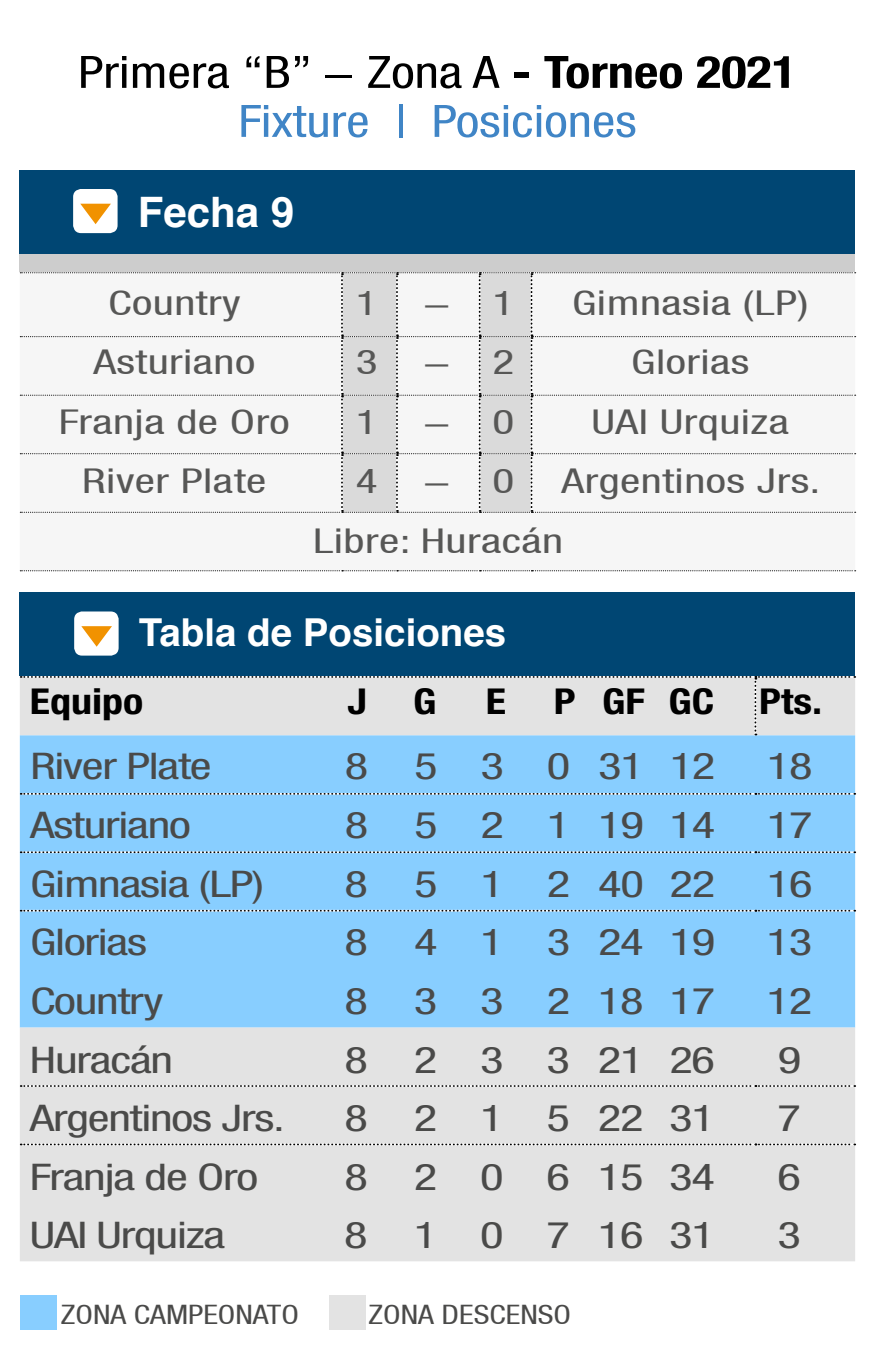
<style>
.page{position:relative;width:875px;height:1365px;background:#fff}
.page>*{position:absolute;margin:0;border:0;box-sizing:border-box;transform-origin:0 0}
.t1{font:condensed 44.8px/49px "Helvetica Neue LT";color:#4085c6;text-align:center;scale:1.18 1}
.t2{font:700 42px "Helvetica";color:#fff}
.t3{font:700 38.5px "Helvetica";color:#fff}
.t4{font:condensed 36.75px "Helvetica Neue LT Std";letter-spacing:-.025em;color:#4a4a49;scale:1.33 1}
.t5{font:700 condensed 35.7px "Helvetica Neue LT Std";color:#000;scale:1.18 1}
.t6{font:condensed 34.3px/59.5px "Helvetica Neue LT";letter-spacing:.01em;color:#575756;scale:1.33 1}
.t7{font:condensed 26.95px "Helvetica Neue LT";color:#4a4a49;scale:1.18 1}
.s1{color:#000}
.s2{font-family:"Helvetica Neue LT Std";font-weight:700;color:#000}
</style>
<div class="page">
<div style="left:20px;top:735px;width:835px;height:293px;background:#88ceff"></div>
<div style="left:20px;top:1028px;width:835px;height:233px;background:#e3e3e3"></div>
<svg style="left:21px;top:1144px;width:834px;height:1px"></svg>
<div style="left:21px;top:676px;width:834px;height:59px;background:#e3e3e3"></div>
<svg style="left:21px;top:793px;width:834px;height:2px"></svg>
<svg style="left:21px;top:851px;width:834px;height:2px;background:#98a4ac"></svg>
<svg style="left:21px;top:910px;width:834px;height:2px;background:#97a4ac"></svg>
<svg style="left:21px;top:1085px;width:834px;height:2px"></svg>
<div style="left:20px;top:593px;width:835px;height:83px;background:#004673"></div>
<div style="left:74px;top:612px;width:45px;height:44px;background:#fff;border-radius:8px"></div>
<svg style="left:81px;top:626px;width:31px;height:21px"></svg>
<div style="left:20px;top:254px;width:835px;height:18px;background:#cdcdcd"></div>
<div style="left:20px;top:170px;width:835px;height:84px;background:#004673"></div>
<div style="left:73px;top:189px;width:45px;height:44px;background:#fff;border-radius:8px"></div>
<svg style="left:80px;top:204px;width:31px;height:20px"></svg>
<svg style="left:20px;top:570px;width:836px;height:1px"></svg>
<svg style="left:20px;top:272px;width:836px;height:241px"></svg>
<div style="left:20px;top:1295px;width:37px;height:34px;background:#88ceff"></div>
<div style="left:329px;top:1295px;width:37px;height:34px;background:#e3e3e3"></div>
<p class="t1" style="left:78px;top:47px;width:611px"><span class="s1">Primera “B” - Zona A</span> <span class="s2">- Torneo 2021<br></span>Fixture | Posiciones</p>
<p class="t2" style="left:138px;top:178px;width:158px">Fecha 9</p>
<p class="t6" style="left:108px;top:273px;width:101px">Country</p>
<p class="t6" style="left:356px;top:273px;width:18px">1</p>
<p class="t6" style="left:423px;top:273px;width:70px">- 1</p>
<p class="t6" style="left:572px;top:273px;width:179px">Gimnasia (LP)</p>
<p class="t6" style="left:93px;top:332px;width:123px">Asturiano</p>
<p class="t6" style="left:356px;top:332px;width:18px">3</p>
<p class="t6" style="left:423px;top:332px;width:70px">- 2</p>
<p class="t6" style="left:631px;top:332px;width:90px">Glorias</p>
<p class="t6" style="left:59px;top:392px;width:175px">Franja de Oro</p>
<p class="t6" style="left:356px;top:392px;width:18px">1</p>
<p class="t6" style="left:423px;top:392px;width:70px">- 0</p>
<p class="t6" style="left:591px;top:392px;width:150px">UAI Urquiza</p>
<p class="t6" style="left:82px;top:451px;width:140px">River Plate</p>
<p class="t6" style="left:356px;top:451px;width:18px">4</p>
<p class="t6" style="left:423px;top:451px;width:70px">- 0</p>
<p class="t6" style="left:313px;top:451px;width:383px;text-indent:248px">Argentinos Jrs.<br>Libre: Huracán</p>
<p class="t3" style="left:139px;top:602px;width:369px">Tabla de Posiciones</p>
<p class="t5" style="left:30px;top:679px;width:98px">Equipo</p>
<p class="t5" style="left:348px;top:679px;width:18px">J</p>
<p class="t5" style="left:413px;top:679px;width:21px">G</p>
<p class="t5" style="left:486px;top:679px;width:19px">E</p>
<p class="t5" style="left:554px;top:679px;width:138px">P GF GC</p>
<p class="t5" style="left:759px;top:679px;width:55px">Pts.</p>
<p class="t4" style="left:30px;top:745px;width:138px">River Plate</p>
<p class="t4" style="left:345px;top:745px;width:280px">8 5 3 03112</p>
<p class="t4" style="left:767px;top:745px;width:36px">18</p>
<p class="t4" style="left:30px;top:804px;width:122px">Asturiano</p>
<p class="t4" style="left:345px;top:804px;width:280px">8 5 2 11914</p>
<p class="t4" style="left:767px;top:804px;width:36px">17</p>
<p class="t4" style="left:30px;top:862px;width:177px">Gimnasia (LP)</p>
<p class="t4" style="left:345px;top:862px;width:280px">8 5 1 24022</p>
<p class="t4" style="left:767px;top:862px;width:36px">16</p>
<p class="t4" style="left:30px;top:921px;width:89px">Glorias</p>
<p class="t4" style="left:345px;top:921px;width:280px">8 4 1 32419</p>
<p class="t4" style="left:767px;top:921px;width:36px">13</p>
<p class="t4" style="left:30px;top:980px;width:102px">Country</p>
<p class="t4" style="left:344px;top:980px;width:280px">8 3 3 21817</p>
<p class="t4" style="left:767px;top:980px;width:36px">12</p>
<p class="t4" style="left:30px;top:1038px;width:109px">Huracán</p>
<p class="t4" style="left:344px;top:1038px;width:280px">8 2 3 32126</p>
<p class="t4" style="left:778px;top:1038px;width:19px">9</p>
<p class="t4" style="left:30px;top:1097px;width:193px">Argentinos Jrs.</p>
<p class="t4" style="left:344px;top:1097px;width:280px">8 2 1 52231</p>
<p class="t4" style="left:778px;top:1097px;width:19px">7</p>
<p class="t4" style="left:30px;top:1156px;width:173px">Franja de Oro</p>
<p class="t4" style="left:344px;top:1156px;width:280px">8 2 0 61534</p>
<p class="t4" style="left:778px;top:1156px;width:19px">6</p>
<p class="t4" style="left:30px;top:1214px;width:149px">UAI Urquiza</p>
<p class="t4" style="left:344px;top:1214px;width:280px">8 1 0 71631</p>
<p class="t4" style="left:778px;top:1214px;width:19px">3</p>
<p class="t7" style="left:61px;top:1299px;width:203px">ZONA CAMPEONATO</p>
<p class="t7" style="left:369px;top:1299px;width:173px">ZONA DESCENSO</p>
</div>
